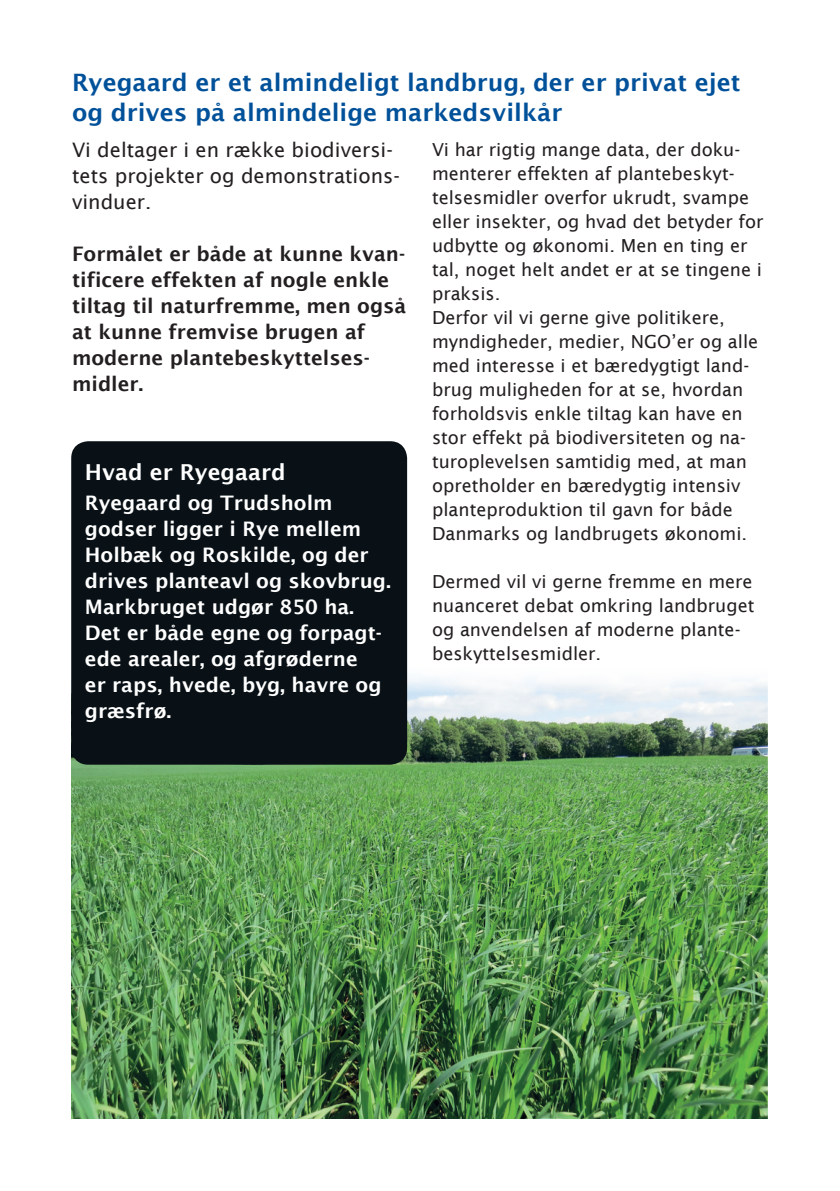
<style>
.page{position:relative;width:840px;height:1191px;background:#fff}
.page>*{position:absolute;margin:0;border:0;box-sizing:border-box;transform-origin:0 0}
.t1{font:600 24px/30px "Lucida Sans";color:#01519a}
.t2{font:600 22px "Lucida Sans";color:#fff}
.t3{font:600 20px/26px "Lucida Sans";color:#fff}
.t4{font:600 20px/26px "Lucida Sans";color:#231f20}
.t5{font:20px/26px "Lucida Sans";color:#231f20}
.t6{font:18px/24px "Lucida Sans";color:#231f20}
</style>
<div class="page">
<img style="left:71px;top:665px;width:696px;height:454px">
<div style="left:71px;top:441px;width:336px;height:323px;background:#091116;border-radius:17px"></div>
<h1 class="t1" style="left:72px;top:67px;width:669px">Ryegaard er et almindeligt landbrug, der er privat ejet og drives på almindelige markedsvilkår</h1>
<p class="t5" style="left:72px;top:137px;width:329px">Vi deltager i en række biodiversi&shy;tets projekter og demonstrations&shy;vinduer.</p>
<p class="t4" style="left:72px;top:241px;width:335px">Formålet er både at kunne kvan&shy;tificere effekten af nogle enkle tiltag til naturfremme, men også at kunne fremvise brugen af moderne plantebeskyttelses&shy;midler.</p>
<p class="t2" style="left:85px;top:459px;width:202px">Hvad er Ryegaard</p>
<p class="t3" style="left:85px;top:490px;width:307px">Ryegaard og Trudsholm godser ligger i Rye mellem<br>Holbæk og Roskilde, og der drives planteavl og skovbrug.<br>Markbruget udgør 850 ha.<br>Det er både egne og forpagt&shy;ede arealer, og afgrøderne<br>er raps, hvede, byg, havre og græsfrø.</p>
<p class="t6" style="left:432px;top:138px;width:333px">Vi har rigtig mange data, der doku&shy;menterer effekten af plantebeskyt&shy;telsesmidler overfor ukrudt, svampe eller insekter, og hvad det betyder for udbytte og økonomi. Men en ting er tal, noget helt andet er at se tingene i praksis.<br>Derfor vil vi gerne give politikere, myndigheder, medier, NGO’er og alle med interesse i et bæredygtigt land&shy;brug muligheden for at se, hvordan forholdsvis enkle tiltag kan have en stor effekt på biodiversiteten og na&shy;turoplevelsen samtidig med, at man opretholder en bæredygtig intensiv planteproduktion til gavn for både Danmarks og landbrugets økonomi.</p>
<p class="t6" style="left:432px;top:570px;width:324px">Dermed vil vi gerne fremme en mere nuanceret debat omkring landbruget og anvendelsen af moderne plante&shy;beskyttelsesmidler.</p>
</div>
